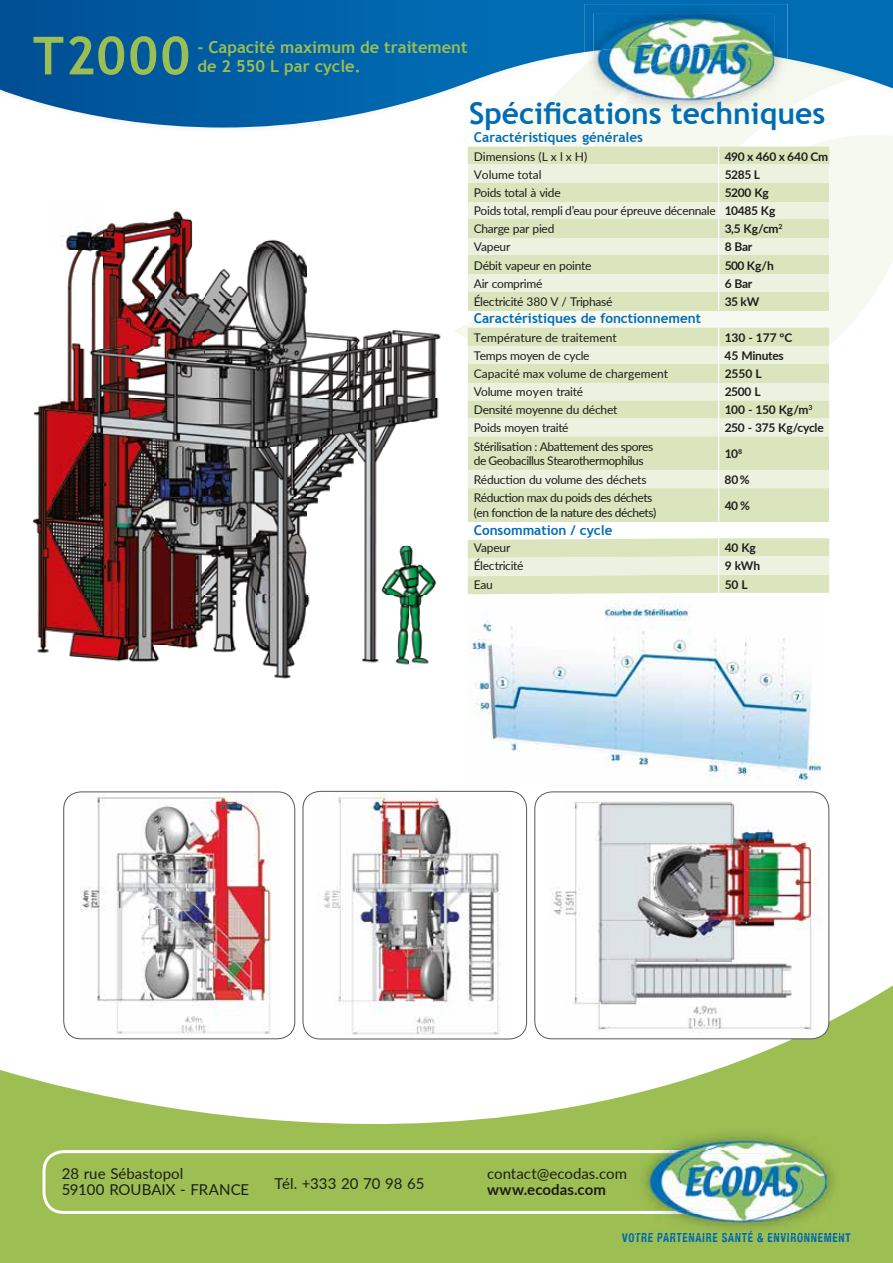
<style>
.page{position:relative;width:893px;height:1263px;background:#fff}
.page>*{position:absolute;margin:0;border:0;box-sizing:border-box;transform-origin:0 0}
.t1{font:700 52.5px "Trebuchet MS";letter-spacing:.045em;color:#9cbe52;scale:.96 1}
.t2{font:700 30px "Trebuchet MS";color:#006cb3}
.t3{font:700 16.5px/19.8px "Trebuchet MS";color:#9cbe52}
.t4{font:15px/16.5px "Lato";color:#1d1d1b}
.t5{font:700 15px "Lato";letter-spacing:.005em;color:#1d1d1b}
.t6{font:700 13.5px "Trebuchet MS";color:#006cb3}
.t7{font:12px/14.4px "Lato";letter-spacing:-.025em;color:#1d1d1b}
.t8{font:700 12px "Lato";letter-spacing:-.025em;color:#1d1d1b}
.t9{font:12px "Lato";color:#1d1d1b}
.t10{font:700 condensed 12px "Helvetica Neue";letter-spacing:.07em;color:#0068af;scale:.9 1}
.s1{font-weight:700}
</style>
<div class="page">
<svg style="left:460px;top:146px;width:402px;height:272px"></svg>
<svg style="left:505px;top:128px;width:167px;height:19px;fill:#f6f9f0"></svg>
<svg style="left:0;top:972px;width:893px;height:291px;fill:#9cbe52"></svg>
<svg style="left:42px;top:1150px;width:595px;height:64px;background:#a5c462"></svg>
<img style="left:80px;top:793px;width:198px;height:244px">
<div style="left:63px;top:791px;width:232px;height:248px;border:1px solid #575756;border-radius:17px"></div>
<img style="left:319px;top:793px;width:187px;height:244px">
<div style="left:303px;top:791px;width:224px;height:248px;border:1px solid #575756;border-radius:17px"></div>
<div style="left:535px;top:792px;width:294px;height:247px;background:#fff;border-radius:17px"></div>
<img style="left:552px;top:792px;width:272px;height:247px">
<div style="left:534px;top:791px;width:295px;height:248px;border:1px solid #575756;border-radius:17px"></div>
<img style="left:468px;top:604px;width:355px;height:181px">
<img style="left:637px;top:1126px;width:203px;height:109px">
<img style="left:637px;top:1150px;width:9px;height:64px">
<img style="left:637px;top:1233px;width:110px;height:2px">
<img style="left:748px;top:1231px;width:92px;height:4px">
<img style="left:646px;top:1136px;width:181px;height:91px">
<img style="left:505px;top:128px;width:79px;height:5px">
<svg style="left:0;top:0;width:893px;height:128px"></svg>
<img style="left:618px;top:59px;width:169px;height:51px">
<img style="left:584px;top:59px;width:26px;height:51px">
<img style="left:606px;top:110px;width:9px;height:3px">
<img style="left:615px;top:110px;width:57px;height:1px">
<img style="left:615px;top:111px;width:57px;height:2px">
<img style="left:584px;top:110px;width:22px;height:1px">
<img style="left:584px;top:111px;width:22px;height:2px">
<img style="left:584px;top:4px;width:203px;height:55px">
<img style="left:685px;top:56px;width:89px;height:15px">
<img style="left:593px;top:56px;width:92px;height:49px">
<img style="left:593px;top:14px;width:181px;height:42px">
<img style="left:33px;top:211px;width:408px;height:468px">
<svg style="left:454px;top:328px;width:6px;height:6px"></svg>
<svg style="left:468px;top:147px;width:361px;height:447px;background:#e3ebce"></svg>
<svg style="left:468px;top:382px;width:361px;height:194px;background:#e4ecd0"></svg>
<svg style="left:718px;top:538px;width:1px;height:55px"></svg>
<div style="left:468px;top:165px;width:251px;height:18px;background:#edf2e0"></div>
<svg style="left:672px;top:71px;width:221px;height:239px"></svg>
<div style="left:719px;top:364px;width:110px;height:18px;background:#dae5be"></div>
<div style="left:468px;top:364px;width:251px;height:18px;background:#dae5be"></div>
<hr style="left:718px;top:328px;width:1px;height:54px;background:#fff">
<hr style="left:718px;top:382px;width:1px;height:140px;background:#fff">
<h1 class="t1" style="left:33px;top:23px;width:165px">T2000</h1>
<h3 class="t3" style="left:197px;top:37px;width:272px">- Capacité maximum de traitement de 2 550 L par cycle.</h3>
<h2 class="t2" style="left:469px;top:95px;width:358px">Spécifications techniques</h2>
<p class="t6" style="left:474px;top:129px;width:171px">Caractéristiques générales</p>
<p class="t9" style="left:474px;top:148px;width:115px">Dimensions (L x l x H)</p>
<p class="t8" style="left:725px;top:147px;width:105px">490 x 460 x 640 Cm</p>
<p class="t9" style="left:474px;top:166px;width:69px">Volume total</p>
<p class="t8" style="left:725px;top:165px;width:37px">5285 L</p>
<p class="t7" style="left:474px;top:201px;width:303px;line-height:18.1px">Poids total, rempli d’eau pour épreuve décennale <span class="s1">10485 Kg<br></span>Charge par pied</p>
<p class="t7" style="left:474px;top:185px;width:88px">Poids total à vide</p>
<p class="t8" style="left:725px;top:184px;width:46px">5200 Kg</p>
<p class="t8" style="left:725px;top:220px;width:59px">3,5 Kg/cm<sup>2</sup></p>
<p class="t7" style="left:474px;top:239px;width:38px">Vapeur</p>
<p class="t8" style="left:725px;top:238px;width:29px">8 Bar</p>
<p class="t7" style="left:474px;top:257px;width:119px">Débit vapeur en pointe</p>
<p class="t8" style="left:725px;top:256px;width:51px">500 Kg/h</p>
<p class="t7" style="left:474px;top:276px;width:70px">Air comprimé</p>
<p class="t8" style="left:725px;top:274px;width:29px">6 Bar</p>
<p class="t7" style="left:474px;top:294px;width:140px">Électricité 380 V / Triphasé</p>
<p class="t8" style="left:725px;top:293px;width:36px">35 kW</p>
<p class="t6" style="left:474px;top:310px;width:229px">Caractéristiques de fonctionnement</p>
<p class="t9" style="left:474px;top:329px;width:144px">Température de traitement</p>
<p class="t8" style="left:725px;top:328px;width:69px">130 - 177 °C</p>
<p class="t7" style="left:474px;top:348px;width:117px">Temps moyen de cycle</p>
<p class="t8" style="left:725px;top:347px;width:61px">45 Minutes</p>
<p class="t9" style="left:474px;top:365px;width:196px">Capacité max volume de chargement</p>
<p class="t8" style="left:725px;top:365px;width:38px">2550 L</p>
<p class="t7" style="left:474px;top:384px;width:111px">Volume moyen traité</p>
<p class="t8" style="left:725px;top:383px;width:38px">2500 L</p>
<p class="t7" style="left:474px;top:402px;width:145px">Densité moyenne du déchet</p>
<p class="t8" style="left:725px;top:401px;width:89px">100 - 150 Kg/m<sup>3</sup></p>
<p class="t7" style="left:474px;top:420px;width:96px">Poids moyen traité</p>
<p class="t8" style="left:725px;top:419px;width:101px">250 - 375 Kg/cycle</p>
<p class="t7" style="left:474px;top:438px;width:181px">Stérilisation : Abattement des spores de Geobacillus Stearothermophilus</p>
<p class="t8" style="left:725px;top:445px;width:19px">10<sup>8</sup></p>
<p class="t7" style="left:474px;top:490px;width:184px">Réduction max du poids des déchets (en fonction de la nature des déchets)</p>
<p class="t8" style="left:725px;top:496px;width:27px">40 %</p>
<p class="t7" style="left:474px;top:472px;width:174px">Réduction du volume des déchets</p>
<p class="t8" style="left:725px;top:471px;width:27px">80%</p>
<p class="t6" style="left:474px;top:522px;width:140px">Consommation / cycle</p>
<p class="t7" style="left:474px;top:540px;width:38px">Vapeur</p>
<p class="t8" style="left:725px;top:539px;width:33px">40 Kg</p>
<p class="t7" style="left:474px;top:558px;width:51px">Électricité</p>
<p class="t8" style="left:725px;top:557px;width:37px">9 kWh</p>
<p class="t7" style="left:474px;top:576px;width:21px">Eau</p>
<p class="t8" style="left:725px;top:575px;width:24px">50 L</p>
<p class="t4" style="left:62px;top:1164px;width:189px">28 rue Sébastopol<br>59100 ROUBAIX - FRANCE</p>
<p class="t4" style="left:274px;top:1175px;width:151px">Tél. +333 20 70 98 65</p>
<p class="t4" style="left:487px;top:1164px;width:141px">contact@ecodas.com</p>
<p class="t5" style="left:487px;top:1179px;width:120px">www.ecodas.com</p>
<p class="t10" style="left:622px;top:1227px;width:255px">VOTRE PARTENAIRE SANTÉ &amp; ENVIRONNEMENT</p>
</div>
